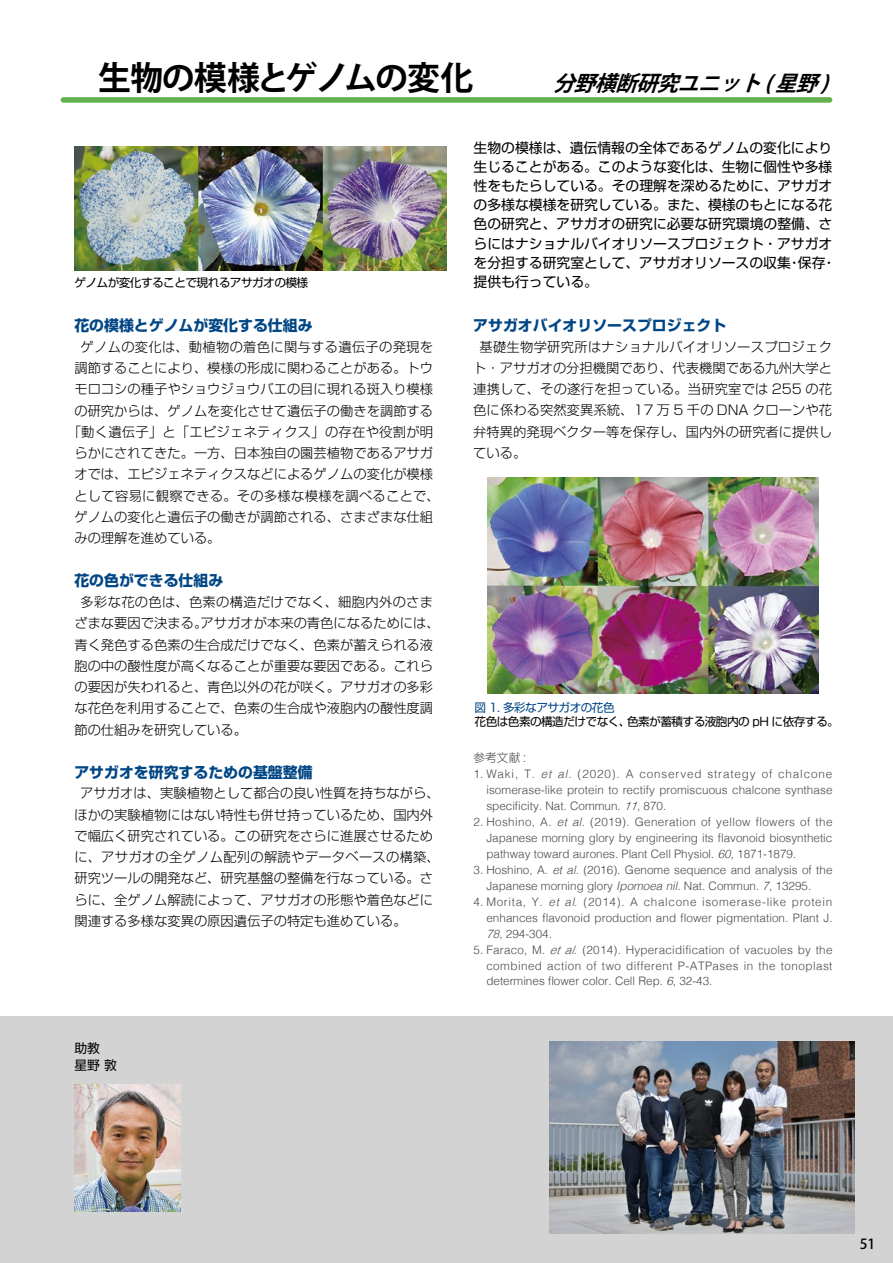
<style>
.page{position:relative;width:893px;height:1263px;background:#fff}
.page>*{position:absolute;margin:0;border:0;box-sizing:border-box;transform-origin:0 0}
.t1{font:700 33px "Koz Go Pro";letter-spacing:-.04em;color:#000}
.t2{font:italic 700 21.3px "Koz Go Pro";color:#000}
.t3{font:700 14.85px "Shin Go Pro";color:#004685}
.t4{font:13.8px/19.2px "Shin Go Pro";color:#000}
.t5{font:500 13.8px "Koz Go Pro";color:#000}
.t6{font:300 13.35px/21.3px "Shin Go Pro";color:#000}
.t7{font:300 13.35px "Shin Go Pro";letter-spacing:.02em;color:#000}
.t8{font:12.75px/17px "Shin Go Pro";color:#000}
.t9{font:300 11.7px/15.9px "Helvetica";color:#4c4948;text-align:justify}
.t10{font:11.7px "Shin Go Pro";letter-spacing:-.05em;color:#000}
.t11{font:11.7px "Shin Go Pro";letter-spacing:-.05em;color:#004685}
.t12{font:300 11.7px "Shin Go Pro";color:#4c4948}
.s1{font-style:italic}
</style>
<div class="page">
<div style="left:0;top:1016px;width:893px;height:247px;background:#d3d3d4"></div>
<div style="left:63px;top:97px;width:767px;height:6px;background:#61b14e"></div>
<img style="left:74px;top:1084px;width:107px;height:128px">
<img style="left:74px;top:147px;width:373px;height:124px">
<img style="left:550px;top:1042px;width:305px;height:191px">
<img style="left:487px;top:477px;width:331px;height:216px">
<h1 class="t1" style="left:98px;top:56px;width:377px">生物の模様とゲノムの変化</h1>
<h2 class="t2" style="left:553px;top:69px;width:286px">分野横断研究ユニット (星野 )</h2>
<p class="t10" style="left:74px;top:273px;width:235px">ゲノムが変化することで現れるアサガオの模様</p>
<p class="t3" style="left:74px;top:314px;width:240px">花の模様とゲノムが変化する仕組み</p>
<p class="t7" style="left:81px;top:336px;width:354px">ゲノムの変化は、動植物の着色に関与する遺伝子の発現を</p>
<p class="t6" style="left:74px;top:356px;width:360px">調節することにより、模様の形成に関わることがある。トウ</p>
<p class="t6" style="left:74px;top:377px;width:360px">モロコシの種子やショウジョウバエの目に現れる斑入り模様</p>
<p class="t6" style="left:74px;top:398px;width:360px">の研究からは、ゲノムを変化させて遺伝子の働きを調節する</p>
<p class="t7" style="left:68px;top:421px;width:367px">「動く遺伝子」と「エピジェネティクス」の存在や役割が明</p>
<p class="t6" style="left:74px;top:441px;width:360px">らかにされてきた。一方、日本独自の園芸植物であるアサガ</p>
<p class="t6" style="left:74px;top:462px;width:360px">オでは、エピジェネティクスなどによるゲノムの変化が模様</p>
<p class="t7" style="left:74px;top:485px;width:367px">として容易に観察できる。その多様な模様を調べることで、</p>
<p class="t6" style="left:74px;top:505px;width:360px">ゲノムの変化と遺伝子の働きが調節される、さまざまな仕組</p>
<p class="t6" style="left:74px;top:526px;width:148px">みの理解を進めている。</p>
<p class="t3" style="left:74px;top:569px;width:150px">花の色ができる仕組み</p>
<p class="t6" style="left:74px;top:590px;width:367px;text-indent:6px">多彩な花の色は、色素の構造だけでなく、細胞内外のさまざまな要因で決まる。アサガオが本来の青色になるためには、青く発色する色素の生合成だけでなく、色素が蓄えられる液胞の中の酸性度が高くなることが重要な要因である。これらの要因が失われると、青色以外の花が咲く。アサガオの多彩な花色を利用することで、色素の生合成や液胞内の酸性度調節の仕組みを研究している。</p>
<p class="t3" style="left:74px;top:760px;width:240px">アサガオを研究するための基盤整備</p>
<p class="t6" style="left:74px;top:781px;width:367px;text-indent:6px">アサガオは、実験植物として都合の良い性質を持ちながら、ほかの実験植物にはない特性も併せ持っているため、国内外で幅広く研究されている。この研究をさらに進展させるために、アサガオの全ゲノム配列の解読やデータベースの構築、研究ツールの開発など、研究基盤の整備を行なっている。さらに、全ゲノム解読によって、アサガオの形態や着色などに関連する多様な変異の原因遺伝子の特定も進めている。</p>
<p class="t8" style="left:74px;top:1038px;width:44px">助教<br>星野 敦</p>
<p class="t4" style="left:474px;top:136px;width:364px">生物の模様は、遺伝情報の全体であるゲノムの変化により生じることがある。このような変化は、生物に個性や多様性をもたらしている。その理解を深めるために、アサガオの多様な模様を研究している。また、模様のもとになる花色の研究と、アサガオの研究に必要な研究環境の整備、さらにはナショナルバイオリソースプロジェクト・アサガオを分担する研究室として、アサガオリソースの収集・保存・提供も行っている。</p>
<p class="t3" style="left:473px;top:314px;width:254px">アサガオバイオリソースプロジェクト</p>
<p class="t6" style="left:473px;top:334px;width:360px;text-align:justify;text-indent:6px">基礎生物学研究所はナショナルバイオリソースプロジェクト・アサガオの分担機関であり、代表機関である九州大学と連携して、その遂行を担っている。当研究室では 255 の花色に係わる突然変異系統、17 万 5 千の DNA クローンや花弁特異的発現ベクター等を保存し、国内外の研究者に提供している。</p>
<p class="t11" style="left:475px;top:698px;width:142px">図 1. 多彩なアサガオの花色</p>
<p class="t10" style="left:475px;top:712px;width:366px">花色は色素の構造だけでなく、色素が蓄積する液胞内の pH に依存する。</p>
<p class="t12" style="left:474px;top:748px;width:54px">参考文献 :</p>
<p class="t9" style="left:486px;top:765px;width:348px;text-indent:-13px">1. Waki, T. <span class="s1">et al</span>. (2020). A conserved strategy of chalcone isomerase-like protein to rectify promiscuous chalcone synthase specificity. Nat. Commun. <span class="s1">11</span>, 870.</p>
<p class="t9" style="left:486px;top:813px;width:348px;text-indent:-13px">2. Hoshino, A. <span class="s1">et al.</span> (2019). Generation of yellow flowers of the Japanese morning glory by engineering its flavonoid biosynthetic pathway toward aurones. Plant Cell Physiol. <span class="s1">60,</span> 1871-1879.</p>
<p class="t9" style="left:486px;top:861px;width:348px;text-indent:-13px">3. Hoshino, A. <span class="s1">et al.</span> (2016). Genome sequence and analysis of the<br>Japanese morning glory <span class="s1">Ipomoea nil.</span> Nat. Commun. <span class="s1">7</span>, 13295.</p>
<p class="t9" style="left:486px;top:893px;width:348px;text-indent:-13px">4. Morita, Y. <span class="s1">et al.</span> (2014). A chalcone isomerase-like protein enhances flavonoid production and flower pigmentation. Plant J.<br><span class="s1">78</span>, 294-304.</p>
<p class="t9" style="left:486px;top:941px;width:348px;text-indent:-13px">5. Faraco, M. <span class="s1">et al.</span> (2014). Hyperacidification of vacuoles by the combined action of two different P-ATPases in the tonoplast determines flower color. Cell Rep. <span class="s1">6</span>, 32-43.</p>
<p class="t5" style="left:860px;top:1235px;width:17px">51</p>
</div>
